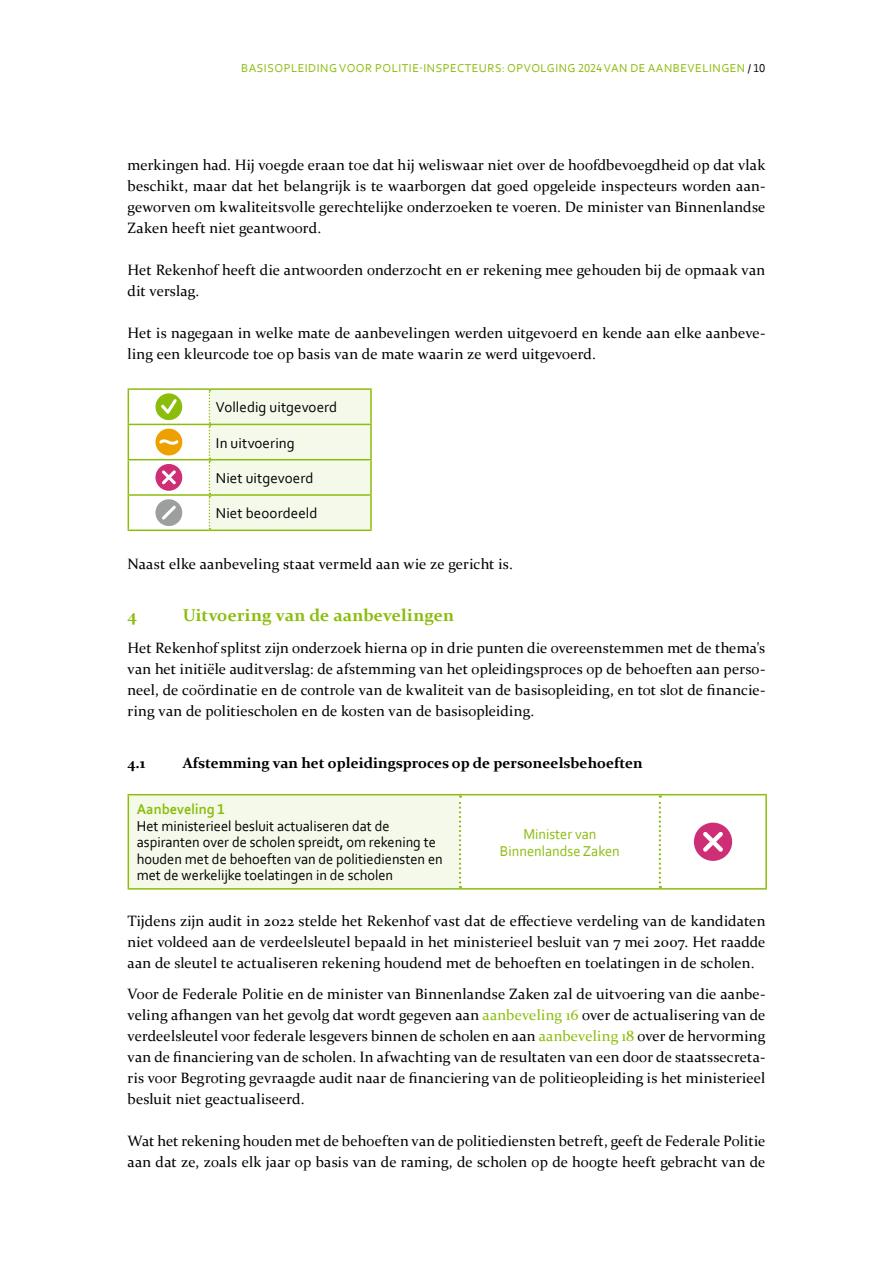
<style>
.page{position:relative;width:893px;height:1263px;background:#fff}
.page>*{position:absolute;margin:0;border:0;box-sizing:border-box;transform-origin:0 0}
.Titel_1_1{font:700 17.25px "Constantia";letter-spacing:.01em;color:#8bbd0d}
.Body{font:15px/21px "Constantia";letter-spacing:.01em;color:#000;text-align:justify}
.Table_body{font:15px/16.5px "Corbel";color:#000;scale:.96 1}
.Body-2{font:15px "Corbel";letter-spacing:.005em;color:#000}
.Titel_1_1_1{font:700 15px "Constantia";color:#000}
.Table_body-2{font:15px/16.5px "Corbel";color:#8bbd0d;text-align:center;scale:.96 1}
.Table_body-3{font:700 15px "Corbel";color:#8bbd0d;scale:.96 1}
.t1{font:12px "Corbel";letter-spacing:.04em;color:#8bbd0d}
.s1{color:#000}
.s2{color:#8bbd0d}
</style>
<div class="page">
<hr style="left:128px;top:390px;width:1px;height:34px;background:#8bbd0d">
<hr style="left:370px;top:390px;width:2px;height:34px;background:#8bbd0d">
<hr style="left:128px;top:425px;width:1px;height:34px;background:#8bbd0d">
<hr style="left:128px;top:424px;width:81px;height:1px;background:#8bbd0d">
<hr style="left:209px;top:424px;width:163px;height:1px;background:#8bbd0d">
<hr style="left:370px;top:425px;width:2px;height:34px;background:#8bbd0d">
<hr style="left:128px;top:460px;width:1px;height:34px;background:#8bbd0d">
<hr style="left:128px;top:459px;width:81px;height:1px;background:#8bbd0d">
<hr style="left:209px;top:459px;width:163px;height:1px;background:#8bbd0d">
<hr style="left:370px;top:460px;width:2px;height:34px;background:#8bbd0d">
<hr style="left:128px;top:388px;width:81px;height:2px;background:#8bbd0d">
<hr style="left:209px;top:388px;width:163px;height:2px;background:#8bbd0d">
<hr style="left:128px;top:496px;width:1px;height:33px;background:#8bbd0d">
<hr style="left:128px;top:494px;width:81px;height:2px;background:#8bbd0d">
<hr style="left:128px;top:529px;width:81px;height:2px;background:#8bbd0d">
<div style="left:209px;top:389px;width:162px;height:140px;background:#f4f9ea"></div>
<hr style="left:370px;top:496px;width:2px;height:33px;background:#8bbd0d">
<hr style="left:209px;top:494px;width:163px;height:2px;background:#8bbd0d">
<hr style="left:209px;top:529px;width:163px;height:2px;background:#8bbd0d">
<div style="left:155px;top:393px;width:27px;height:27px;background:#8bbd0d;border-radius:50%"></div>
<svg style="left:161px;top:399px;width:16px;height:15px"></svg>
<div style="left:155px;top:429px;width:27px;height:26px;background:#eda000;border-radius:50%"></div>
<svg style="left:159px;top:439px;width:20px;height:6px"></svg>
<div style="left:155px;top:464px;width:27px;height:27px;background:#ce2e75;border-radius:50%"></div>
<svg style="left:162px;top:470px;width:14px;height:14px"></svg>
<div style="left:155px;top:499px;width:27px;height:27px;background:#9d9e9e;border-radius:50%"></div>
<svg style="left:162px;top:506px;width:14px;height:14px"></svg>
<div style="left:128px;top:795px;width:332px;height:94px;background:#f4f9ea"></div>
<hr style="left:128px;top:795px;width:1px;height:93px;background:#8bbd0d">
<hr style="left:128px;top:794px;width:332px;height:1px;background:#8bbd0d">
<hr style="left:128px;top:888px;width:332px;height:1px;background:#8bbd0d">
<svg style="left:459px;top:795px;width:2px;height:93px"></svg>
<hr style="left:460px;top:794px;width:200px;height:1px;background:#8bbd0d">
<hr style="left:460px;top:888px;width:200px;height:1px;background:#8bbd0d">
<svg style="left:659px;top:795px;width:2px;height:93px"></svg>
<hr style="left:660px;top:794px;width:107px;height:1px;background:#8bbd0d">
<hr style="left:765px;top:795px;width:2px;height:93px;background:#8bbd0d">
<hr style="left:660px;top:888px;width:107px;height:1px;background:#8bbd0d">
<div style="left:694px;top:823px;width:38px;height:38px;background:#ce2e75;border-radius:50%"></div>
<svg style="left:703px;top:832px;width:20px;height:20px"></svg>
<p class="t1" style="left:241px;top:60px;width:526px">BASISOPLEIDING VOOR POLITIE-INSPECTEURS: OPVOLGING 2024 VAN DE AANBEVELINGEN <span class="s1">/ 10</span></p>
<p class="Body" style="left:128px;top:154px;width:639px">merkingen had. Hij voegde eraan toe dat hij weliswaar niet over de hoofdbevoegdheid op dat vlak beschikt, maar dat het belangrijk is te waarborgen dat goed opgeleide inspecteurs worden aan&shy;geworven om kwaliteitsvolle gerechtelijke onderzoeken te voeren. De minister van Binnenlandse Zaken heeft niet geantwoord.</p>
<p class="Body" style="left:128px;top:259px;width:639px">Het Rekenhof heeft die antwoorden onderzocht en er rekening mee gehouden bij de opmaak van dit verslag.</p>
<p class="Body" style="left:128px;top:322px;width:639px">Het is nagegaan in welke mate de aanbevelingen werden uitgevoerd en kende aan elke aanbeve&shy;ling een kleurcode toe op basis van de mate waarin ze werd uitgevoerd.</p>
<p class="Body-2" style="left:216px;top:398px;width:123px">Volledig uitgevoerd</p>
<p class="Body-2" style="left:216px;top:433px;width:81px">In uitvoering</p>
<p class="Body-2" style="left:216px;top:469px;width:99px">Niet uitgevoerd</p>
<p class="Body-2" style="left:216px;top:504px;width:103px">Niet beoordeeld</p>
<p class="Body" style="left:128px;top:553px;width:387px">Naast elke aanbeveling staat vermeld aan wie ze gericht is.</p>
<h2 class="Titel_1_1" style="left:128px;top:604px;width:11px">4</h2>
<h2 class="Titel_1_1" style="left:183px;top:604px;width:273px">Uitvoering van de aanbevelingen</h2>
<p class="Body" style="left:128px;top:637px;width:639px">Het Rekenhof splitst zijn onderzoek hierna op in drie punten die overeenstemmen met de thema's van het initiële auditverslag: de afstemming van het opleidingsproces op de behoeften aan perso&shy;neel, de coördinatie en de controle van de kwaliteit van de basisopleiding, en tot slot de financie&shy;ring van de politiescholen en de kosten van de basisopleiding.</p>
<h3 class="Titel_1_1_1" style="left:128px;top:753px;width:19px">4.1</h3>
<h3 class="Titel_1_1_1" style="left:183px;top:753px;width:461px">Afstemming van het opleidingsproces op de personeelsbehoeften</h3>
<p class="Table_body-3" style="left:137px;top:800px;width:93px">Aanbeveling 1</p>
<p class="Table_body" style="left:137px;top:817px;width:320px">Het ministerieel besluit actualiseren dat de aspiranten over de scholen spreidt, om rekening te houden met de behoeften van de politiediensten en met de werkelijke toelatingen in de scholen</p>
<p class="Table_body-2" style="left:500px;top:825px;width:126px">Minister van<br>Binnenlandse Zaken</p>
<p class="Body" style="left:128px;top:910px;width:639px">Tijdens zijn audit in 2022 stelde het Rekenhof vast dat de effectieve verdeling van de kandidaten niet voldeed aan de verdeelsleutel bepaald in het ministerieel besluit van 7 mei 2007. Het raadde aan de sleutel te actualiseren rekening houdend met de behoeften en toelatingen in de scholen.</p>
<p class="Body" style="left:128px;top:983px;width:639px">Voor de Federale Politie en de minister van Binnenlandse Zaken zal de uitvoering van die aanbe&shy;veling afhangen van het gevolg dat wordt gegeven aan <span class="s2">aanbeveling 16</span> over de actualisering van de verdeelsleutel voor federale lesgevers binnen de scholen en aan <span class="s2">aanbeveling 18</span> over de hervorming van de financiering van de scholen. In afwachting van de resultaten van een door de staatssecreta&shy;ris voor Begroting gevraagde audit naar de financiering van de politieopleiding is het ministerieel besluit niet geactualiseerd.</p>
<p class="Body" style="left:128px;top:1130px;width:639px">Wat het rekening houden met de behoeften van de politiediensten betreft, geeft de Federale Politie aan dat ze, zoals elk jaar op basis van de raming, de scholen op de hoogte heeft gebracht van de</p>
</div>
